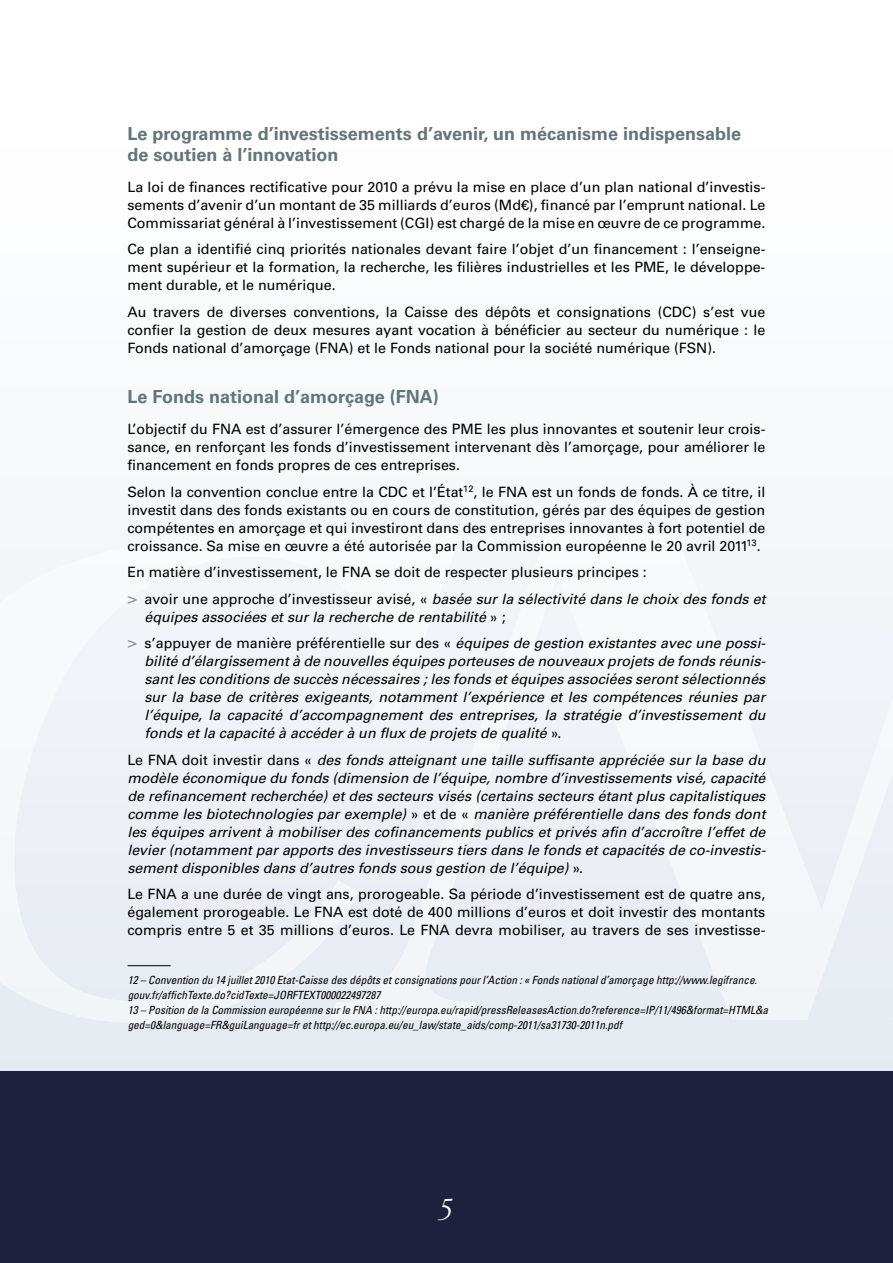
<style>
.page{position:relative;width:893px;height:1263px;background:#fff}
.page>*{position:absolute;margin:0;border:0;box-sizing:border-box;transform-origin:0 0}
.t1{font:italic 300 condensed 30px "Garamond LT";color:#fff}
.t2{font:700 18px/21px "Univers LT";color:#627579}
.t3{font:14.25px/18px "Univers LT";color:#000;text-align:justify}
.t4{font:italic 14.25px/18px "Univers LT";color:#000;text-align:justify}
.t5{font:italic condensed 11.25px/15px "Univers LT";color:#000}
.s1{font-size:16.5px;color:#8a939f}
.s2{font-style:italic}
.s3{font-style:normal}
.s4{font-style:normal;font-size:16.5px;color:#8a939f}
</style>
<div class="page">
<svg style="left:0;top:520px;width:893px;height:551px"></svg>
<div style="left:0;top:1071px;width:893px;height:192px;background:#1f203d"></div>
<svg style="left:0;top:533px;width:461px;height:490px;fill:#eff2f6"></svg>
<svg style="left:329px;top:533px;width:564px;height:487px;fill:#f1f3f8"></svg>
<hr style="left:128px;top:965px;width:43px;height:1px;background:#000">
<p class="t2" style="left:127px;top:123px;width:615px">Le programme d’investissements d’avenir, un mécanisme indispensable de soutien à l’innovation</p>
<p class="t3" style="left:127px;top:178px;width:639px">La loi de finances rectificative pour 2010 a prévu la mise en place d’un plan national d’investis&shy;sements d’avenir d’un montant de 35 milliards d’euros (Md€), financé par l’emprunt national. Le Commissariat général à l’investissement (CGI) est chargé de la mise en œuvre de ce programme.</p>
<p class="t3" style="left:127px;top:240px;width:639px">Ce plan a identifié cinq priorités nationales devant faire l’objet d’un financement : l’enseigne&shy;ment supérieur et la formation, la recherche, les filières industrielles et les PME, le développe&shy;ment durable, et le numérique.</p>
<p class="t3" style="left:127px;top:303px;width:639px">Au travers de diverses conventions, la Caisse des dépôts et consignations (CDC) s’est vue confier la gestion de deux mesures ayant vocation à bénéficier au secteur du numérique : le Fonds national d’amorçage (FNA) et le Fonds national pour la société numérique (FSN).</p>
<p class="t2" style="left:127px;top:387px;width:313px">Le Fonds national d’amorçage (FNA)</p>
<p class="t3" style="left:127px;top:420px;width:639px">L’objectif du FNA est d’assurer l’émergence des PME les plus innovantes et soutenir leur crois&shy;sance, en renforçant les fonds d’investissement intervenant dès l’amorçage, pour améliorer le financement en fonds propres de ces entreprises.</p>
<p class="t3" style="left:127px;top:483px;width:639px">Selon la convention conclue entre la CDC et l’État<sup>12</sup>, le FNA est un fonds de fonds. À ce titre, il investit dans des fonds existants ou en cours de constitution, gérés par des équipes de gestion compétentes en amorçage et qui investiront dans des entreprises innovantes à fort potentiel de croissance. Sa mise en œuvre a été autorisée par la Commission européenne le 20 avril 2011<sup>13</sup>.</p>
<p class="t3" style="left:127px;top:559px;width:639px;line-height:26.5px">En matière d’investissement, le FNA se doit de respecter plusieurs principes :<br><span class="s1">&gt;</span> avoir une approche d’investisseur avisé, « <span class="s2">basée sur la sélectivité dans le choix des fonds et</span></p>
<p class="t4" style="left:127px;top:603px;width:640px;line-height:26.5px;text-indent:17px">équipes associées et sur la recherche de rentabilité <span class="s3">» ;<br></span><span class="s4">&gt;</span> <span class="s3">s’appuyer de manière préférentielle sur des «</span> équipes de gestion existantes avec une possi-</p>
<p class="t4" style="left:144px;top:652px;width:623px">bilité d’élargissement à de nouvelles équipes porteuses de nouveaux projets de fonds réunis&shy;sant les conditions de succès nécessaires ; les fonds et équipes associées seront sélectionnés sur la base de critères exigeants, notamment l’expérience et les compétences réunies par l’équipe, la capacité d’accompagnement des entreprises, la stratégie d’investissement du fonds et la capacité à accéder à un flux de projets de qualité <span class="s3">».</span></p>
<p class="t4" style="left:127px;top:751px;width:640px"><span class="s3">Le FNA doit investir dans «</span> des fonds atteignant une taille suffisante appréciée sur la base du modèle économique du fonds (dimension de l’équipe, nombre d’investissements visé, capacité de refinancement recherchée) et des secteurs visés (certains secteurs étant plus capitalistiques comme les biotechnologies par exemple) <span class="s3">» et de «</span> manière préférentielle dans des fonds dont les équipes arrivent à mobiliser des cofinancements publics et privés afin d’accroître l’effet de levier (notamment par apports des investisseurs tiers dans le fonds et capacités de co-investis&shy;sement disponibles dans d’autres fonds sous gestion de l’équipe) <span class="s3">».</span></p>
<p class="t3" style="left:127px;top:885px;width:639px">Le FNA a une durée de vingt ans, prorogeable. Sa période d’investissement est de quatre ans, également prorogeable. Le FNA est doté de 400 millions d’euros et doit investir des montants compris entre 5 et 35 millions d’euros. Le FNA devra mobiliser, au travers de ses investisse-</p>
<p class="t5" style="left:128px;top:972px;width:642px">12 – Convention du 14 juillet 2010 Etat-Caisse des dépôts et consignations pour l’Action : « Fonds national d’amorçage http://www.legifrance. gouv.fr/affichTexte.do?cidTexte=JORFTEXT000022497287<br>13 – Position de la Commission européenne sur le FNA : http://europa.eu/rapid/pressReleasesAction.do?reference=IP/11/496&amp;format=HTML&amp;a ged=0&amp;language=FR&amp;guiLanguage=fr et http://ec.europa.eu/eu_law/state_aids/comp-2011/sa31730-2011n.pdf</p>
<h1 class="t1" style="left:440px;top:1192px;width:15px">5</h1>
</div>
